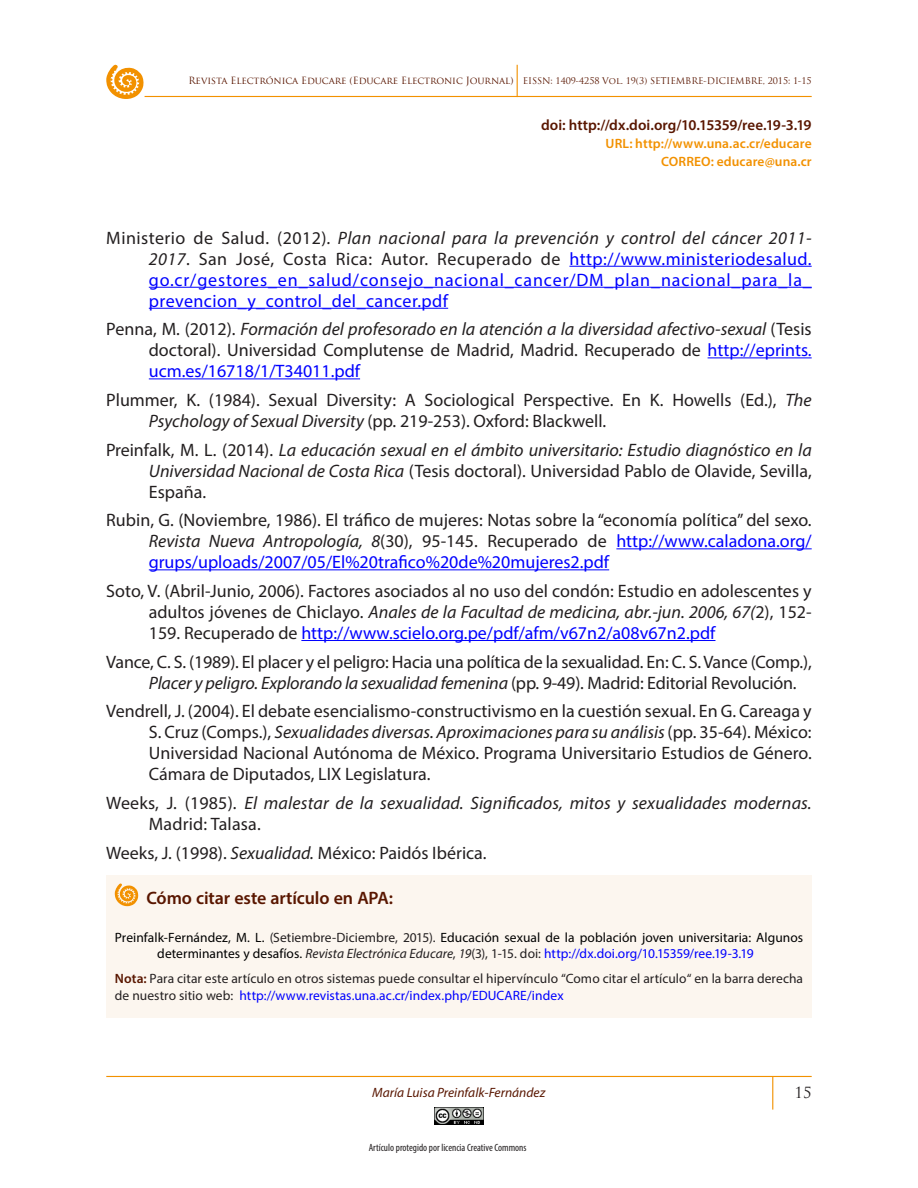
<style>
.page{position:relative;width:918px;height:1188px;background:#fff}
.page>*{position:absolute;margin:0;border:0;box-sizing:border-box;transform-origin:0 0}
.REFERENCIAS_DEF{font:18px/21px "Myriad Pro";color:#231f20;text-align:justify}
.REFERENCIAS_DEF-2{font:italic 18px/21px "Myriad Pro";letter-spacing:.01em;color:#231f20;text-align:justify}
.REFERENCIAS_DEF-3{font:18px/21px "Myriad Pro";letter-spacing:.025em;color:#00f;text-align:justify}
._1-TITULO_PRINCIPAL{font:600 18px "Myriad Pro";letter-spacing:-.01em;color:#591600}
.t1{font:600 15px "Myriad Pro";color:#591600}
.t2{font:15px "Trajan Pro";color:#231f20}
._1-TITULO_PRINCIPAL-2{font:13.5px/16.5px "Myriad Pro";letter-spacing:.005em;color:#000;text-align:center}
._1-TITULO_PRINCIPAL-3{font:13.5px/16.5px "Myriad Pro";letter-spacing:.005em;color:#231f20}
.t3{font:600 13.5px/18px "Myriad Pro";letter-spacing:.005em;color:#f29100;text-align:right}
.t4{font:italic 13.5px "Myriad Pro";color:#591600}
.t5{font:condensed 10.5px "Myriad Pro";color:#231f20}
.t6{font:9px "Trajan Pro";letter-spacing:-.01em;color:#591600}
.s1{font-size:9.75px}
.s2{color:#231f20}
.s3{font-style:italic;color:#231f20}
.s4{font-style:italic}
.s5{color:#00f}
.s6{font-style:normal}
.s7{font-weight:600;color:#591600}
</style>
<div class="page">
<hr style="left:106px;top:1076px;width:706px;height:1px;background:#f29100">
<hr style="left:772px;top:1077px;width:1px;height:33px;background:#f29100">
<hr style="left:145px;top:96px;width:667px;height:1px;background:#f29100">
<hr style="left:517px;top:65px;width:1px;height:32px;background:#f29100">
<svg style="left:106px;top:64px;width:38px;height:35px"></svg>
<img style="left:434px;top:1107px;width:50px;height:18px">
<hr style="left:569px;top:266px;width:243px;height:1px;background:#00f">
<hr style="left:149px;top:287px;width:663px;height:1px;background:#00f">
<hr style="left:149px;top:308px;width:299px;height:1px;background:#00f">
<hr style="left:708px;top:358px;width:104px;height:1px;background:#00f">
<hr style="left:149px;top:379px;width:211px;height:1px;background:#00f">
<hr style="left:616px;top:548px;width:196px;height:1px;background:#00f">
<hr style="left:149px;top:569px;width:460px;height:1px;background:#00f">
<hr style="left:301px;top:640px;width:414px;height:1px;background:#00f">
<div style="left:106px;top:875px;width:706px;height:143px;background:#fcf6ef"></div>
<svg style="left:115px;top:883px;width:24px;height:23px"></svg>
<p class="t6" style="left:188px;top:75px;width:625px"><span class="s1">Revista Electrónica Educare (Educare Electronic Journal)</span> EISSN: 1409-4258 Vol. 19(3) SETIEMBRE-DICIEMBRE, 2015: 1-15</p>
<p class="t1" style="left:541px;top:115px;width:272px">doi: http://dx.doi.org/10.15359/ree.19-3.19</p>
<p class="t3" style="left:606px;top:134px;width:208px">URL: http://www.una.ac.cr/educare<br>CORREO: educare@una.cr</p>
<p class="REFERENCIAS_DEF-3" style="left:149px;top:227px;width:665px;text-indent:-43px"><span class="s2">Ministerio de Salud. (2012)</span><span class="s3">. Plan nacional para la prevención y control del cáncer 2011- 2017</span><span class="s2">. San José, Costa Rica: Autor. Recuperado de</span> http://www.ministeriodesalud. go.cr/gestores_en_salud/consejo_nacional_cancer/DM_plan_nacional_para_la_ prevencion_y_control_del_cancer.pdf</p>
<p class="REFERENCIAS_DEF" style="left:149px;top:319px;width:664px;text-indent:-43px">Penna, M. (2012). <span class="s4">Formación del profesorado en la atención a la diversidad afectivo-sexual</span> (Tesis doctoral). Universidad Complutense de Madrid, Madrid. Recuperado de <span class="s5">http://eprints. ucm.es/16718/1/T34011.pdf</span></p>
<p class="REFERENCIAS_DEF" style="left:149px;top:389px;width:664px;text-indent:-43px">Plummer, K. (1984). Sexual Diversity: A Sociological Perspective. En K. Howells (Ed.), <span class="s4">The<br>Psychology of Sexual Diversity</span> (pp. 219-253). Oxford: Blackwell.</p>
<p class="REFERENCIAS_DEF-2" style="left:149px;top:439px;width:664px;text-indent:-43px"><span class="s6">Preinfalk, M. L. (2014).</span> La educación sexual en el ámbito universitario: Estudio diagnóstico en la Universidad Nacional de Costa Rica <span class="s6">(Tesis doctoral). Universidad Pablo de Olavide, Sevilla, España.</span></p>
<p class="REFERENCIAS_DEF" style="left:149px;top:510px;width:664px;text-indent:-43px">Rubin, G. (Noviembre, 1986). El tráfico de mujeres: Notas sobre la “economía política” del sexo.<br><span class="s4">Revista Nueva Antropología, 8</span>(30), 95-145. Recuperado de <span class="s5">http://www.caladona.org/ grups/uploads/2007/05/El%20trafico%20de%20mujeres2.pdf</span></p>
<p class="REFERENCIAS_DEF" style="left:149px;top:580px;width:664px;text-indent:-43px">Soto, V. (Abril-Junio, 2006). Factores asociados al no uso del condón: Estudio en adolescentes y adultos jóvenes de Chiclayo. <span class="s4">Anales de la Facultad de medicina, abr.-jun. 2006, 67(</span>2), 152- 159. Recuperado de <span class="s5">http://www.scielo.org.pe/pdf/afm/v67n2/a08v67n2.pdf</span></p>
<p class="REFERENCIAS_DEF" style="left:149px;top:651px;width:664px;text-indent:-43px">Vance, C. S. (1989). El placer y el peligro: Hacia una política de la sexualidad. En: C. S. Vance (Comp.),<br><span class="s4">Placer y peligro. Explorando la sexualidad femenina</span> (pp. 9-49). Madrid: Editorial Revolución.</p>
<p class="REFERENCIAS_DEF" style="left:149px;top:701px;width:664px;text-indent:-43px">Vendrell, J. (2004). El debate esencialismo-constructivismo en la cuestión sexual. En G. Careaga y S. Cruz (Comps.), <span class="s4">Sexualidades diversas. Aproximaciones para su análisis</span> (pp. 35-64). México:<br>Universidad Nacional Autónoma de México. Programa Universitario Estudios de Género.<br>Cámara de Diputados, LIX Legislatura.</p>
<p class="REFERENCIAS_DEF-2" style="left:149px;top:792px;width:664px;text-indent:-43px"><span class="s6">Weeks, J. (1985).</span> El malestar de la sexualidad. Significados, mitos y sexualidades modernas.<br><span class="s6">Madrid: Talasa.</span></p>
<p class="REFERENCIAS_DEF" style="left:106px;top:842px;width:382px">Weeks, J. (1998). <span class="s4">Sexualidad.</span> México: Paidós Ibérica.</p>
<p class="_1-TITULO_PRINCIPAL" style="left:146px;top:887px;width:248px">Cómo citar este artículo en APA:</p>
<p class="_1-TITULO_PRINCIPAL-2" style="left:115px;top:929px;width:690px">Preinfalk-Fernández, M. L. <span class="s2">(Setiembre-Diciembre, 2015).</span> Educación sexual de la población joven universitaria: Algunos determinantes y desafíos. <span class="s3">Revista Electrónica Educare</span><span class="s2">,</span> <span class="s3">19</span><span class="s2">(3), 1-15. doi:</span> <span class="s5">http://dx.doi.org/10.15359/ree.19-3.19</span></p>
<p class="_1-TITULO_PRINCIPAL-3" style="left:115px;top:970px;width:690px"><span class="s7">Nota:</span> Para citar este artículo en otros sistemas puede consultar el hipervínculo “Como citar el artículo“ en la barra derecha de nuestro sitio web: <span class="s5">http://www.revistas.una.ac.cr/index.php/EDUCARE/index</span></p>
<p class="t4" style="left:372px;top:1084px;width:175px">María Luisa Preinfalk-Fernández</p>
<p class="t5" style="left:369px;top:1141px;width:159px">Artículo protegido por licencia Creative Commons</p>
<p class="t2" style="left:795px;top:1083px;width:19px">15</p>
</div>
